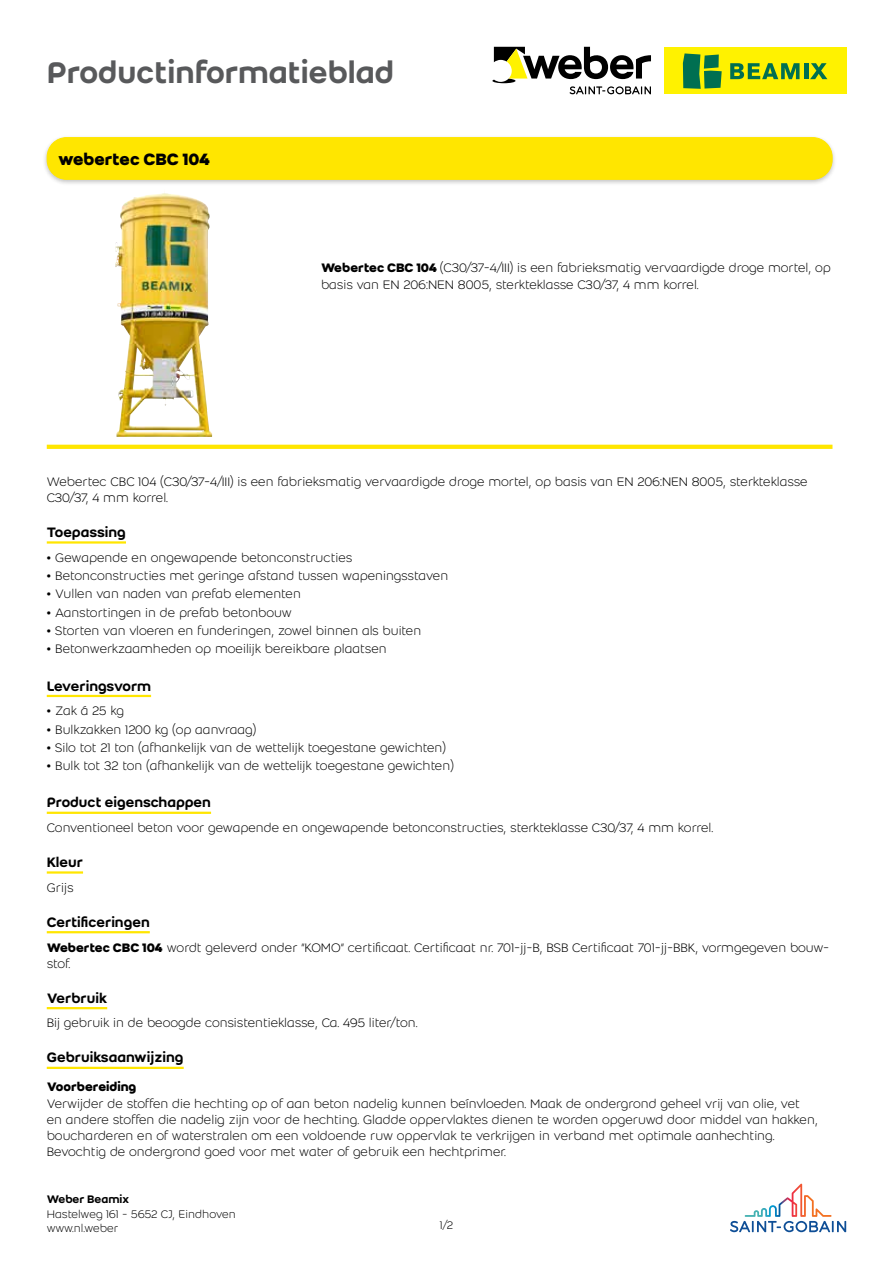
<style>
.page{position:relative;width:893px;height:1263px;background:#fff}
.page>*{position:absolute;margin:0;border:0;box-sizing:border-box;transform-origin:0 0}
.t1{font:500 33px "Weber";color:#58595b}
.t2{font:700 18px "Weber";color:#000}
.t3{font:500 15px "Weber";color:#000}
.t4{font:500 15px "Weber";letter-spacing:-.02em;color:#000}
.t5{font:300 13.5px/16.2px "Weber";color:#000}
.t6{font:700 13.5px "Weber";color:#000}
.t7{font:300 12px/14.4px "Weber";color:#000}
.t8{font:500 12px "Weber";color:#000}
.s1{font-weight:700}
.s2{font-weight:500}
</style>
<div class="page">
<svg style="left:730px;top:1184px;width:116px;height:48px"></svg>
<div style="left:664px;top:47px;width:182px;height:47px;background:#fff200"></div>
<svg style="left:683px;top:53px;width:39px;height:36px"></svg>
<hr style="left:804px;top:63px;width:4px;height:16px;background:#006f51">
<svg style="left:810px;top:63px;width:17px;height:16px"></svg>
<svg style="left:730px;top:63px;width:69px;height:16px"></svg>
<svg style="left:492px;top:47px;width:159px;height:47px"></svg>
<div style="left:42px;top:135px;width:795px;height:52px;background:#000;opacity:.24"></div>
<div style="left:47px;top:138px;width:785px;height:41px;background:#ffe600;border-radius:20px"></div>
<div style="left:47px;top:137px;width:785px;height:43px;border:1px solid #ffe600;border-radius:20px"></div>
<img style="left:115px;top:193px;width:49px;height:179px">
<svg style="left:47px;top:445px;width:785px;height:4px;background:#ffe604"></svg>
<hr style="left:47px;top:541px;width:79px;height:3px;background:#ffe600">
<hr style="left:47px;top:695px;width:104px;height:2px;background:#ffe600">
<hr style="left:47px;top:812px;width:164px;height:2px;background:#ffe600">
<hr style="left:47px;top:871px;width:36px;height:3px;background:#ffe600">
<hr style="left:47px;top:931px;width:103px;height:2px;background:#ffe600">
<hr style="left:47px;top:1007px;width:60px;height:2px;background:#ffe600">
<hr style="left:47px;top:1067px;width:137px;height:2px;background:#ffe600">
<h1 class="t1" style="left:47px;top:48px;width:349px">Productinformatieblad</h1>
<h2 class="t2" style="left:58px;top:146px;width:154px">webertec CBC 104</h2>
<p class="t5" style="left:321px;top:260px;width:511px"><span class="s1">Webertec CBC 104</span> (C30/37-4/III) is een fabrieksmatig vervaardigde droge mortel, op basis van EN 206:NEN 8005, sterkteklasse C30/37, 4 mm korrel.</p>
<p class="t5" style="left:47px;top:473px;width:762px">Webertec CBC 104 (C30/37-4/III) is een fabrieksmatig vervaardigde droge mortel, op basis van EN 206:NEN 8005, sterkteklasse<br>C30/37, 4 mm korrel.</p>
<p class="t3" style="left:47px;top:521px;width:81px">Toepassing</p>
<p class="t5" style="left:47px;top:549px;width:307px"><span class="s2">•</span> Gewapende en ongewapende betonconstructies</p>
<p class="t5" style="left:47px;top:567px;width:403px"><span class="s2">•</span> Betonconstructies met geringe afstand tussen wapeningsstaven</p>
<p class="t5" style="left:47px;top:586px;width:256px"><span class="s2">•</span> Vullen van naden van prefab elementen</p>
<p class="t5" style="left:47px;top:604px;width:247px"><span class="s2">•</span> Aanstortingen in de prefab betonbouw</p>
<p class="t5" style="left:47px;top:622px;width:376px"><span class="s2">•</span> Storten van vloeren en funderingen, zowel binnen als buiten</p>
<p class="t5" style="left:47px;top:641px;width:341px"><span class="s2">•</span> Betonwerkzaamheden op moeilijk bereikbare plaatsen</p>
<p class="t4" style="left:47px;top:675px;width:106px">Leveringsvorm</p>
<p class="t5" style="left:47px;top:702px;width:79px"><span class="s2">•</span> Zak á 25 kg</p>
<p class="t5" style="left:47px;top:721px;width:211px"><span class="s2">•</span> Bulkzakken 1200 kg (op aanvraag)</p>
<p class="t5" style="left:47px;top:739px;width:401px"><span class="s2">•</span> Silo tot 21 ton (afhankelijk van de wettelijk toegestane gewichten)</p>
<p class="t5" style="left:47px;top:757px;width:409px"><span class="s2">•</span> Bulk tot 32 ton (afhankelijk van de wettelijk toegestane gewichten)</p>
<p class="t3" style="left:47px;top:791px;width:166px">Product eigenschappen</p>
<p class="t5" style="left:47px;top:819px;width:668px">Conventioneel beton voor gewapende en ongewapende betonconstructies, sterkteklasse C30/37, 4 mm korrel.</p>
<p class="t3" style="left:47px;top:851px;width:38px">Kleur</p>
<p class="t5" style="left:47px;top:879px;width:28px">Grijs</p>
<p class="t3" style="left:47px;top:911px;width:105px">Certificeringen</p>
<p class="t5" style="left:47px;top:939px;width:784px"><span class="s1">Webertec CBC 104</span> wordt geleverd onder “KOMO” certificaat. Certificaat nr. 701-jj-B, BSB Certificaat 701-jj-BBK, vormgegeven bouw&shy;stof.</p>
<p class="t3" style="left:47px;top:987px;width:62px">Verbruik</p>
<p class="t5" style="left:47px;top:1015px;width:372px">Bij gebruik in de beoogde consistentieklasse, Ca. 495 liter/ton.</p>
<p class="t3" style="left:47px;top:1046px;width:138px">Gebruiksaanwijzing</p>
<p class="t6" style="left:47px;top:1077px;width:91px">Voorbereiding</p>
<p class="t5" style="left:47px;top:1095px;width:772px">Verwijder de stoffen die hechting op of aan beton nadelig kunnen beínvloeden. Maak de ondergrond geheel vrij van olie, vet en andere stoffen die nadelig zijn voor de hechting. Gladde oppervlaktes dienen te worden opgeruwd door middel van hakken, boucharderen en of waterstralen om een voldoende ruw oppervlak te verkrijgen in verband met optimale aanhechting.<br>Bevochtig de ondergrond goed voor met water of gebruik een hechtprimer.</p>
<p class="t8" style="left:47px;top:1191px;width:84px">Weber Beamix</p>
<p class="t7" style="left:47px;top:1206px;width:190px">Hastelweg 161 - 5652 CJ, Eindhoven www.nl.weber</p>
<p class="t7" style="left:440px;top:1218px;width:15px">1/2</p>
</div>
